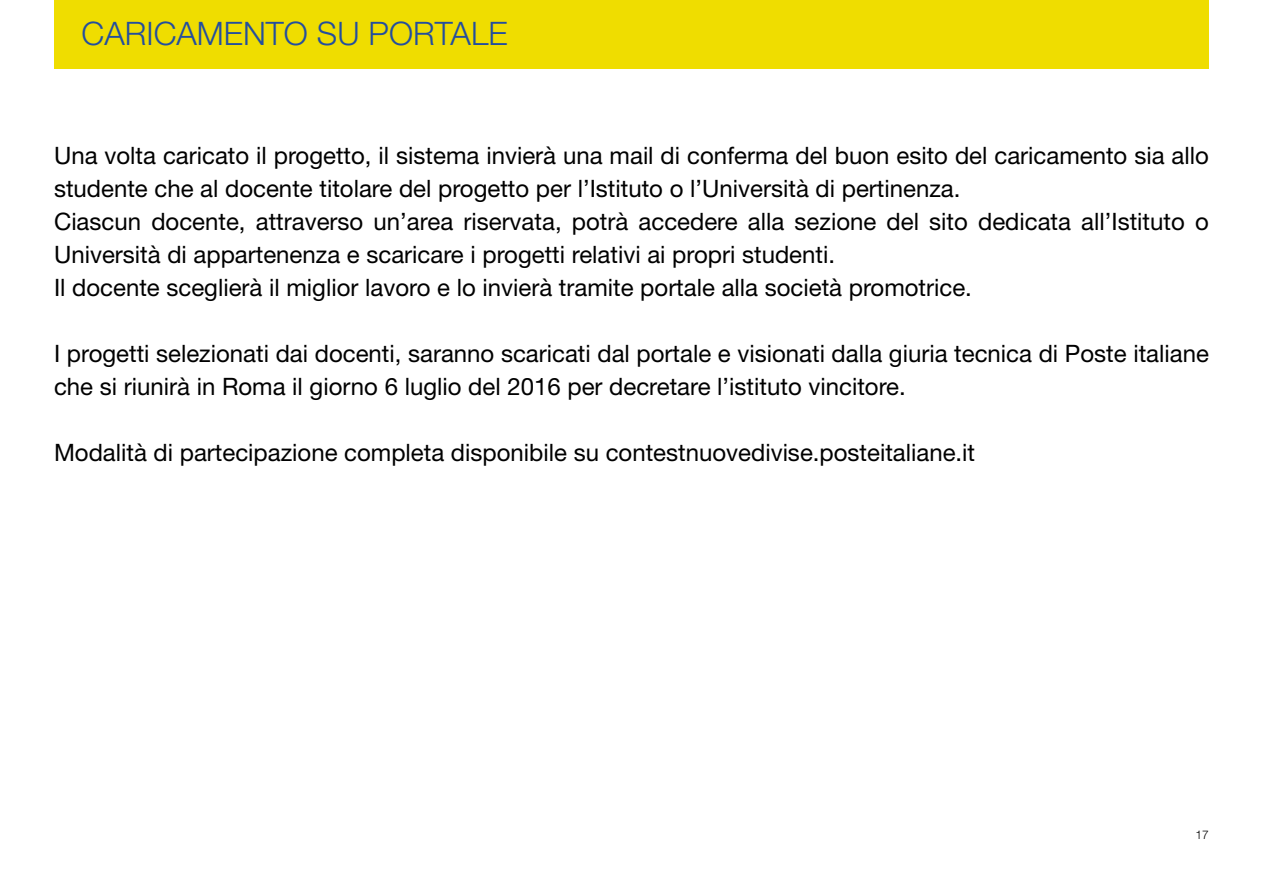
<style>
.page{position:relative;width:1263px;height:893px;background:#fff}
.page>*{position:absolute;margin:0;border:0;box-sizing:border-box;transform-origin:0 0}
.t1{font:300 32.4px "Helvetica Neue";color:#234e9e}
.t2{font:24px/33px "Helvetica Neue";color:#000}
.t3{font:300 12px "Helvetica Neue";color:#000}
</style>
<div class="page">
<div style="left:54px;top:0;width:1155px;height:68px;background:#efdd00"></div>
<h1 class="t1" style="left:82px;top:14px;width:427px">CARICAMENTO SU PORTALE</h1>
<p class="t2" style="left:54px;top:139px;width:1156px">Una volta caricato il progetto, il sistema invierà una mail di conferma del buon esito del caricamento sia allo studente che al docente titolare del progetto per l’Istituto o l’Università di pertinenza.<br>Ciascun docente, attraverso un’area riservata, potrà accedere alla sezione del sito dedicata all’Istituto o Università di appartenenza e scaricare i progetti relativi ai propri studenti.<br>Il docente sceglierà il miglior lavoro e lo invierà tramite portale alla società promotrice.</p>
<p class="t2" style="left:54px;top:337px;width:1156px">I progetti selezionati dai docenti, saranno scaricati dal portale e visionati dalla giuria tecnica di Poste italiane che si riunirà in Roma il giorno 6 luglio del 2016 per decretare l’istituto vincitore.</p>
<p class="t2" style="left:54px;top:436px;width:923px">Modalità di partecipazione completa disponibile su contestnuovedivise.posteitaliane.it</p>
<p class="t3" style="left:1195px;top:827px;width:15px">17</p>
</div>
